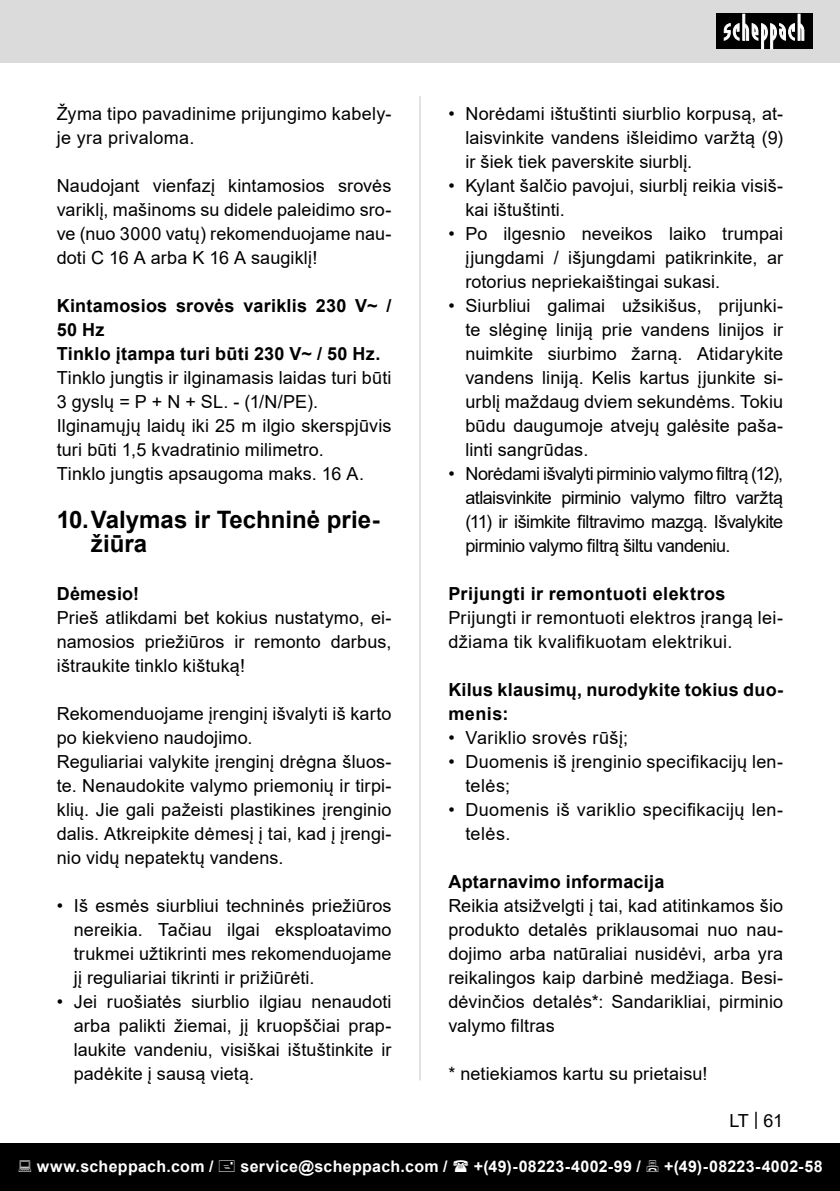
<style>
.page{position:relative;width:840px;height:1191px;background:#fff}
.page>*{position:absolute;margin:0;border:0;box-sizing:border-box;transform-origin:0 0}
.t1{font:700 24px/24px "Arial";color:#000}
.Basiseinstellung{font:18px/24px "Arial";letter-spacing:.01em;color:#000;text-align:justify}
.Grundtext_Bold{font:700 18px/24px "Arial";letter-spacing:.015em;color:#000}
.Basistext_in_Tabelle{font:18px/24px "Arial";letter-spacing:.005em;color:#000;text-align:justify}
.t2{font:700 16px "Arial";letter-spacing:.02em;color:#fff}
</style>
<div class="page">
<div style="left:0;top:0;width:839px;height:63px;background:#dbdbdb"></div>
<div style="left:0;top:1143px;width:839px;height:48px;background:#000"></div>
<div style="left:716px;top:14px;width:96px;height:35px;background:#000"></div>
<svg style="left:723px;top:14px;width:81px;height:35px"></svg>
<hr style="left:419px;top:96px;width:1px;height:984px;background:#c7c7c7">
<p class="Basiseinstellung" style="left:57px;top:102px;width:336px">Žyma tipo pavadinime prijungimo kabely&shy;je yra privaloma.</p>
<p class="Basistext_in_Tabelle" style="left:57px;top:174px;width:336px">Naudojant vienfazį kintamosios srovės variklį, mašinoms su didele paleidimo sro&shy;ve (nuo 3000 vatų) rekomenduojame nau&shy;doti C 16 A arba K 16 A saugiklį!</p>
<p class="Grundtext_Bold" style="left:57px;top:294px;width:336px">Kintamosios srovės variklis 230 V~ /<br>50 Hz</p>
<p class="Grundtext_Bold" style="left:57px;top:342px;width:325px">Tinklo įtampa turi būti 230 V~ / 50 Hz.</p>
<p class="Basiseinstellung" style="left:57px;top:366px;width:336px">Tinklo jungtis ir ilginamasis laidas turi būti<br>3 gyslų = P + N + SL. - (1/N/PE).</p>
<p class="Basiseinstellung" style="left:57px;top:414px;width:336px">Ilginamųjų laidų iki 25 m ilgio skerspjūvis turi būti 1,5 kvadratinio milimetro.</p>
<p class="Basiseinstellung" style="left:57px;top:462px;width:309px">Tinklo jungtis apsaugoma maks. 16 A.</p>
<p class="t1" style="left:91px;top:508px;width:290px;text-indent:-34px">10.Valymas ir Techninė prie&shy;žiūra</p>
<p class="Grundtext_Bold" style="left:57px;top:582px;width:84px">Dėmesio!</p>
<p class="Basiseinstellung" style="left:57px;top:606px;width:336px">Prieš atlikdami bet kokius nustatymo, ei&shy;namosios priežiūros ir remonto darbus, ištraukite tinklo kištuką!</p>
<p class="Basiseinstellung" style="left:57px;top:702px;width:336px">Rekomenduojame įrenginį išvalyti iš karto po kiekvieno naudojimo.</p>
<p class="Basiseinstellung" style="left:57px;top:750px;width:336px">Reguliariai valykite įrenginį drėgna šluos&shy;te. Nenaudokite valymo priemonių ir tirpi&shy;klių. Jie gali pažeisti plastikines įrenginio dalis. Atkreipkite dėmesį į tai, kad į įrengi&shy;nio vidų nepatektų vandens.</p>
<p class="Basiseinstellung" style="left:74px;top:894px;width:319px;text-indent:-17px">• Iš esmės siurbliui techninės priežiūros nereikia. Tačiau ilgai eksploatavimo trukmei užtikrinti mes rekomenduojame jį reguliariai tikrinti ir prižiūrėti.</p>
<p class="Basiseinstellung" style="left:74px;top:990px;width:319px;text-indent:-17px">• Jei ruošiatės siurblio ilgiau nenaudoti arba palikti žiemai, jį kruopščiai prap&shy;laukite vandeniu, visiškai ištuštinkite ir padėkite į sausą vietą.</p>
<p class="Basiseinstellung" style="left:465px;top:102px;width:319px;text-indent:-17px">• Norėdami ištuštinti siurblio korpusą, at&shy;laisvinkite vandens išleidimo varžtą (9) ir šiek tiek paverskite siurblį.</p>
<p class="Basiseinstellung" style="left:465px;top:174px;width:319px;text-indent:-17px">• Kylant šalčio pavojui, siurblį reikia visiš&shy;kai ištuštinti.</p>
<p class="Basiseinstellung" style="left:465px;top:222px;width:319px;text-indent:-17px">• Po ilgesnio neveikos laiko trumpai įjungdami / išjungdami patikrinkite, ar rotorius nepriekaištingai sukasi.</p>
<p class="Basiseinstellung" style="left:465px;top:294px;width:319px;text-indent:-17px">• Siurbliui galimai užsikišus, prijunki&shy;te slėginę liniją prie vandens linijos ir nuimkite siurbimo žarną. Atidarykite vandens liniją. Kelis kartus įjunkite si&shy;urblį maždaug dviem sekundėms. Tokiu būdu daugumoje atvejų galėsite paša&shy;linti sangrūdas.</p>
<p class="Basiseinstellung" style="left:465px;top:462px;width:319px;text-indent:-17px">• Norėdami išvalyti pirminio valymo filtrą (12), atlaisvinkite pirminio valymo filtro varžtą (11) ir išimkite filtravimo mazgą. Išvalykite pirminio valymo filtrą šiltu vandeniu.</p>
<p class="Grundtext_Bold" style="left:448px;top:582px;width:278px">Prijungti ir remontuoti elektros</p>
<p class="Basiseinstellung" style="left:448px;top:606px;width:336px">Prijungti ir remontuoti elektros įrangą lei&shy;džiama tik kvalifikuotam elektrikui.</p>
<p class="Grundtext_Bold" style="left:448px;top:678px;width:336px">Kilus klausimų, nurodykite tokius duo&shy;menis:</p>
<p class="Basiseinstellung" style="left:448px;top:726px;width:181px">• Variklio srovės rūšį;</p>
<p class="Basiseinstellung" style="left:465px;top:750px;width:319px;text-indent:-17px">• Duomenis iš įrenginio specifikacijų len&shy;telės;</p>
<p class="Basiseinstellung" style="left:465px;top:798px;width:319px;text-indent:-17px">• Duomenis iš variklio specifikacijų len&shy;telės.</p>
<p class="Grundtext_Bold" style="left:448px;top:870px;width:217px">Aptarnavimo informacija</p>
<p class="Basiseinstellung" style="left:448px;top:894px;width:336px">Reikia atsižvelgti į tai, kad atitinkamos šio produkto detalės priklausomai nuo nau&shy;dojimo arba natūraliai nusidėvi, arba yra reikalingos kaip darbinė medžiaga. Besi&shy;dėvinčios detalės*: Sandarikliai, pirminio valymo filtras</p>
<p class="Basiseinstellung" style="left:448px;top:1062px;width:260px">* netiekiamos kartu su prietaisu!</p>
<p class="Basiseinstellung" style="left:729px;top:1108px;width:55px">LT | 61</p>
<p class="t2" style="left:37px;top:1154px;width:178px">www.scheppach.com /</p>
<p class="t2" style="left:240px;top:1154px;width:208px">service@scheppach.com /</p>
<p class="t2" style="left:473px;top:1154px;width:168px">+(49)-08223-4002-99 /</p>
<p class="t2" style="left:664px;top:1154px;width:160px">+(49)-08223-4002-58</p>
</div>
